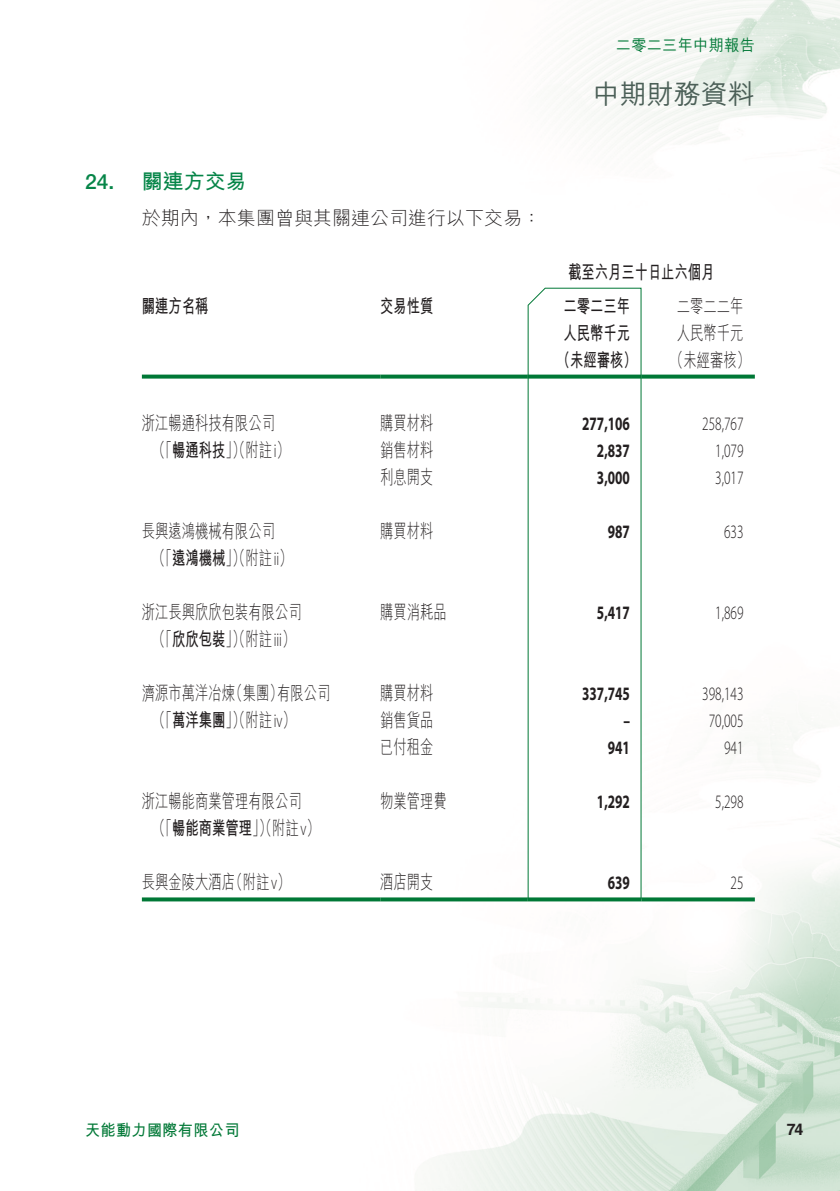
<style>
.page{position:relative;width:840px;height:1191px;background:#fff}
.page>*{position:absolute;margin:0;border:0;box-sizing:border-box;transform-origin:0 0}
.t1{font:500 27px "M Hei HK";color:#4b5f57}
._01_Heading_1{font:700 21px "M Hei HK";color:#068548}
._01_Heading_1-2{font:500 21px "Helvetica Neue LT Std";color:#068548}
._50_Table_Body{font:300 19px/27px "M Hei HK";color:#231f20;scale:.7 1}
._50_Table_Body-2{font:300 19px "Myriad Pro";color:#231f20;scale:.7 1}
._50_Table_Body-3{font:700 19px "Myriad Pro";color:#231f20;scale:.7 1}
._50_Table_Body-4{font:700 19px "M Hei HK";color:#231f20;scale:.7 1}
._00_Body_text{font:300 19px "M Hei HK";color:#231f20}
.t2{font:700 16px "M Hei HK";letter-spacing:.015em;color:#007836;scale:.95 1}
.t3{font:500 16px "M Hei HK";letter-spacing:.015em;color:#007836;scale:.95 1}
.t4{font:700 16px "Helvetica LT Std";color:#231f20}
.s1{font-weight:700}
.s2{font-family:"Myriad Pro"}
</style>
<div class="page">
<img style="left:141px;top:0;width:698px;height:1191px">
<svg style="left:527px;top:287px;width:114px;height:610px"></svg>
<svg style="left:142px;top:374px;width:238px;height:4px"></svg>
<svg style="left:380px;top:374px;width:147px;height:4px"></svg>
<svg style="left:527px;top:374px;width:114px;height:4px"></svg>
<svg style="left:641px;top:374px;width:113px;height:4px"></svg>
<svg style="left:142px;top:897px;width:238px;height:4px"></svg>
<svg style="left:380px;top:897px;width:147px;height:4px"></svg>
<svg style="left:527px;top:897px;width:114px;height:4px"></svg>
<svg style="left:641px;top:897px;width:113px;height:4px"></svg>
<p class="_01_Heading_1-2" style="left:85px;top:169px;width:31px">24.</p>
<p class="t3" style="left:615px;top:34px;width:148px">二零二三年中期報告</p>
<p class="_01_Heading_1" style="left:142px;top:166px;width:106px">關連方交易</p>
<p class="_00_Body_text" style="left:142px;top:209px;width:400px">於期內，本集團曾與其關連公司進行以下交易：</p>
<p class="_50_Table_Body-4" style="left:142px;top:292px;width:96px">關連方名稱</p>
<p class="_50_Table_Body-4" style="left:380px;top:292px;width:77px">交易性質</p>
<h1 class="t1" style="left:592px;top:74px;width:163px">中期財務資料</h1>
<p class="_50_Table_Body-4" style="left:567px;top:259px;width:210px">截至六月三十日止六個月</p>
<p class="_50_Table_Body" style="left:676px;top:292px;width:96px">二零二二年</p>
<p class="_50_Table_Body-4" style="left:563px;top:292px;width:96px">二零二三年</p>
<p class="_50_Table_Body-4" style="left:563px;top:319px;width:96px">人民幣千元</p>
<p class="_50_Table_Body-4" style="left:556px;top:346px;width:115px">（未經審核）</p>
<p class="_50_Table_Body" style="left:676px;top:319px;width:96px">人民幣千元</p>
<p class="_50_Table_Body" style="left:670px;top:346px;width:115px">（未經審核(</p>
<p class="_50_Table_Body" style="left:380px;top:409px;width:77px">購買材料</p>
<p class="_50_Table_Body" style="left:152px;top:409px;width:198px;text-indent:-10px">浙江暢通科技有限公司（「<span class="s1">暢通科技</span>」）（附註<span class="s2">i</span>(</p>
<p class="_50_Table_Body-2" style="left:701px;top:412px;width:60px">258,767</p>
<p class="_50_Table_Body-3" style="left:582px;top:411px;width:70px">277,106</p>
<p class="_50_Table_Body" style="left:380px;top:436px;width:77px">銷售材料</p>
<p class="_50_Table_Body-3" style="left:596px;top:438px;width:49px">2,837</p>
<p class="_50_Table_Body-2" style="left:714px;top:439px;width:42px">1,079</p>
<p class="_50_Table_Body" style="left:380px;top:463px;width:77px">利息開支</p>
<p class="_50_Table_Body-3" style="left:596px;top:465px;width:49px">3,000</p>
<p class="_50_Table_Body-2" style="left:714px;top:466px;width:42px">3,017</p>
<p class="_50_Table_Body" style="left:380px;top:517px;width:77px">購買材料</p>
<p class="_50_Table_Body" style="left:152px;top:517px;width:202px;text-indent:-10px">長興遠鴻機械有限公司（「<span class="s1">遠鴻機械</span>」）（附註<span class="s2">ii</span>(</p>
<p class="_50_Table_Body-2" style="left:723px;top:520px;width:29px">633</p>
<p class="_50_Table_Body-3" style="left:607px;top:519px;width:33px">987</p>
<p class="_50_Table_Body" style="left:142px;top:598px;width:229px;text-align:center">浙江長興欣欣包裝有限公司（「<span class="s1">欣欣包裝</span>」）（附註<span class="s2">iii</span>(</p>
<p class="_50_Table_Body-2" style="left:714px;top:601px;width:42px">1,869</p>
<p class="_50_Table_Body" style="left:380px;top:598px;width:97px">購買消耗品</p>
<p class="_50_Table_Body-3" style="left:596px;top:600px;width:49px">5,417</p>
<p class="_50_Table_Body" style="left:229px;top:679px;width:146px">（集團有限公司</p>
<p class="_50_Table_Body" style="left:269px;top:679px;width:20px">）</p>
<p class="_50_Table_Body" style="left:380px;top:679px;width:77px">購買材料</p>
<p class="_50_Table_Body" style="left:152px;top:679px;width:206px;text-indent:-10px">濟源市萬洋冶煉<br>（「<span class="s1">萬洋集團</span>」）（附註<span class="s2">iv</span>(</p>
<p class="_50_Table_Body-2" style="left:701px;top:682px;width:60px">398,143</p>
<p class="_50_Table_Body-3" style="left:582px;top:681px;width:70px">337,745</p>
<p class="_50_Table_Body" style="left:380px;top:706px;width:77px">銷售貨品</p>
<p class="_50_Table_Body-2" style="left:708px;top:709px;width:51px">70,005</p>
<p class="_50_Table_Body-3" style="left:623px;top:708px;width:11px">–</p>
<p class="_50_Table_Body" style="left:380px;top:733px;width:77px">已付租金</p>
<p class="_50_Table_Body-3" style="left:607px;top:735px;width:33px">941</p>
<p class="_50_Table_Body-2" style="left:723px;top:736px;width:29px">941</p>
<p class="_50_Table_Body" style="left:152px;top:787px;width:240px;text-indent:-10px">浙江暢能商業管理有限公司（「<span class="s1">暢能商業管理</span>」）（附註<span class="s2">v</span>(</p>
<p class="_50_Table_Body-2" style="left:714px;top:790px;width:42px">5,298</p>
<p class="_50_Table_Body" style="left:380px;top:787px;width:97px">物業管理費</p>
<p class="_50_Table_Body-3" style="left:596px;top:789px;width:49px">1,292</p>
<p class="_50_Table_Body" style="left:142px;top:868px;width:134px">長興金陵大酒店</p>
<p class="_50_Table_Body" style="left:229px;top:868px;width:88px">（附註<span class="s2">v</span>）</p>
<p class="_50_Table_Body" style="left:380px;top:868px;width:77px">酒店開支</p>
<p class="_50_Table_Body-3" style="left:607px;top:870px;width:33px">639</p>
<p class="_50_Table_Body-2" style="left:730px;top:871px;width:20px">25</p>
<p class="t2" style="left:85px;top:1118px;width:164px">天能動力國際有限公司</p>
<p class="t4" style="left:786px;top:1120px;width:18px">74</p>
</div>
